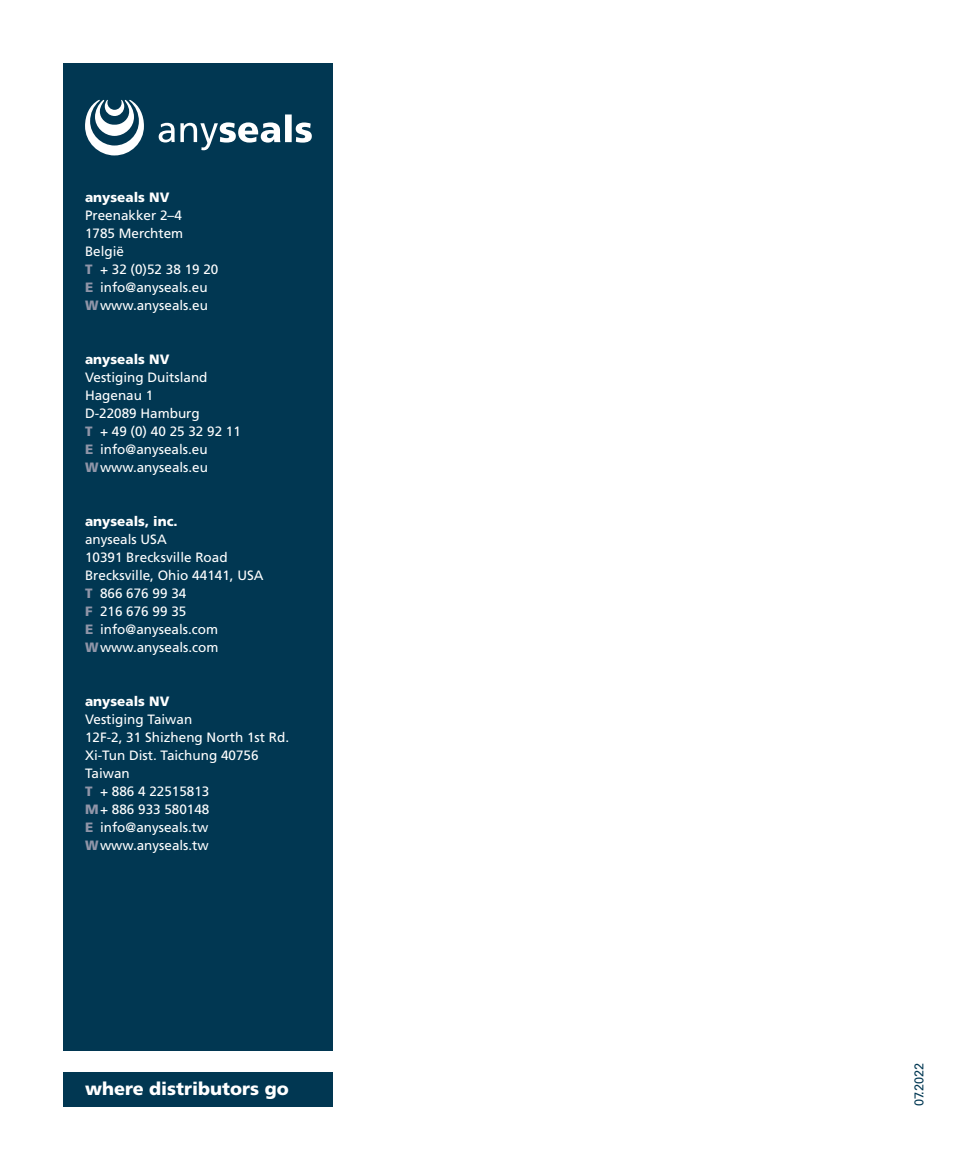
<style>
.page{position:relative;width:978px;height:1149px;background:#fff}
.page>*{position:absolute;margin:0;border:0;box-sizing:border-box;transform-origin:0 0}
.t1{font:900 18px "Frutiger LT Std";color:#fff}
.t2{font:13.5px/18px "Frutiger LT Std";color:#fff}
.t3{font:900 13.5px "Frutiger LT Std";color:#fff}
.t4{font:12.75px "Univers LT Pro 55 Roman";color:#013752}
.s1{font-weight:900;color:#9095a8}
</style>
<div class="page">
<div style="left:64px;top:1071px;width:269px;height:35px;background:#013752"></div>
<div style="left:64px;top:64px;width:269px;height:986px;background:#013752"></div>
<svg style="left:159px;top:114px;width:153px;height:36px"></svg>
<svg style="left:85px;top:100px;width:59px;height:55px"></svg>
<p class="t3" style="left:85px;top:189px;width:86px">anyseals NV</p>
<p class="t2" style="left:85px;top:206px;width:135px">Preenakker 2–4<br>1785 Merchtem<br>België<br><span class="s1">T</span> + 32 (0)52 38 19 20<br><span class="s1">E</span> info@anyseals.eu<br><span class="s1">W</span>www.anyseals.eu</p>
<p class="t3" style="left:85px;top:351px;width:86px">anyseals NV</p>
<p class="t2" style="left:85px;top:368px;width:157px">Vestiging Duitsland<br>Hagenau 1<br>D-22089 Hamburg<br><span class="s1">T</span> + 49 (0) 40 25 32 92 11<br><span class="s1">E</span> info@anyseals.eu<br><span class="s1">W</span>www.anyseals.eu</p>
<p class="t3" style="left:85px;top:513px;width:94px">anyseals, inc.</p>
<p class="t2" style="left:85px;top:530px;width:180px">anyseals USA<br>10391 Brecksville Road<br>Brecksville, Ohio 44141, USA<br><span class="s1">T</span> 866 676 99 34<br><span class="s1">F</span> 216 676 99 35<br><span class="s1">E</span> info@anyseals.com<br><span class="s1">W</span>www.anyseals.com</p>
<p class="t3" style="left:85px;top:692px;width:86px">anyseals NV</p>
<p class="t2" style="left:85px;top:710px;width:206px">Vestiging Taiwan<br>12F-2, 31 Shizheng North 1st Rd.<br>Xi-Tun Dist. Taichung 40756<br>Taiwan<br><span class="s1">T</span> + 886 4 22515813<br><span class="s1">M</span>+ 886 933 580148<br><span class="s1">E</span> info@anyseals.tw<br><span class="s1">W</span>www.anyseals.tw</p>
<h1 class="t1" style="left:85px;top:1077px;width:205px">where distributors go</h1>
<p class="t4" style="left:910px;top:1106px;width:45px;rotate:-90deg">07.2022</p>
</div>
